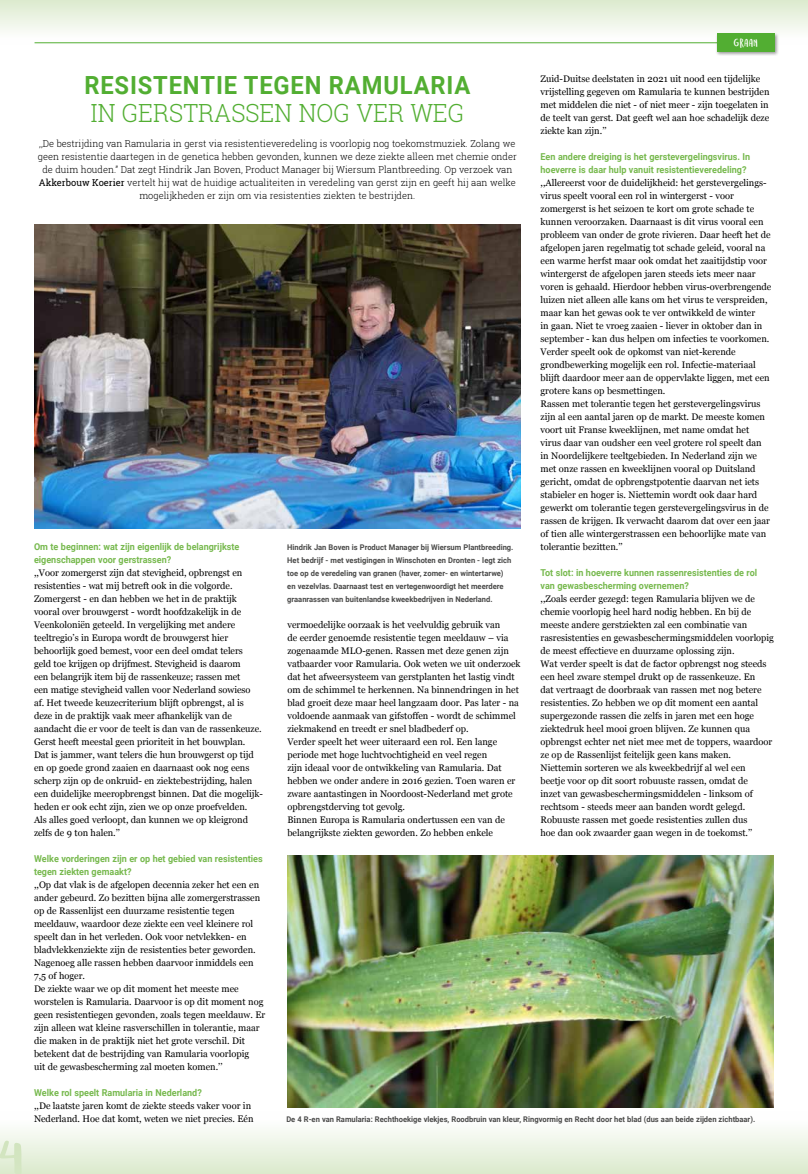
<style>
.page{position:relative;width:808px;height:1174px;background:#fff}
.page>*{position:absolute;margin:0;border:0;box-sizing:border-box;transform-origin:0 0}
.t1{font:700 25px "Roboto";letter-spacing:.035em;color:#52ae32;scale:.95 1}
.t2{font:300 25px "Roboto Slab";color:#52ae32;scale:.95 1}
.t3{font:9.5px/13px "Georgia";color:#000}
.t4{font:300 9.5px/13px "Roboto Slab";color:#000;text-align:center}
.t5{font:700 9.5px/13px "Roboto";color:#77b94e;scale:.95 1}
.t6{font:9px "Semringah";letter-spacing:.08em;color:#fff}
.t7{font:700 7.8px/13px "Roboto";color:#4a4a49}
.s1{font-weight:400}
</style>
<div class="page">
<svg style="left:0;top:0;width:808px;height:44px"></svg>
<hr style="left:35px;top:43px;width:739px;height:1px;background:#52ae32">
<div style="left:715px;top:32px;width:64px;height:24px;background:#000;opacity:.4"></div>
<div style="left:717px;top:34px;width:58px;height:18px;background:#52ae32"></div>
<div style="left:0;top:1110px;width:808px;height:64px;background:linear-gradient(to bottom,#fff,#dceace)"></div>
<img style="left:34px;top:225px;width:487px;height:303px">
<img style="left:287px;top:855px;width:487px;height:252px">
<p class="t6" style="left:734px;top:38px;width:25px">GRAAN</p>
<p class="t3" style="left:540px;top:72px;width:231px">Zuid-Duitse deelstaten in 2021 uit nood een tijdelijke vrijstelling gegeven om Ramularia te kunnen bestrijden met middelen die niet - of niet meer - zijn toegelaten in de teelt van gerst. Dat geeft wel aan hoe schadelijk deze ziekte kan zijn.’’</p>
<p class="t5" style="left:540px;top:150px;width:222px">Een andere dreiging is het gerstevergelingsvirus. In hoeverre is daar hulp vanuit resistentieveredeling?</p>
<p class="t3" style="left:540px;top:176px;width:232px">,,Allereerst voor de duidelijkheid: het gerstevergelings&shy;virus speelt vooral een rol in wintergerst - voor zomergerst is het seizoen te kort om grote schade te kunnen veroorzaken. Daarnaast is dit virus vooral een probleem van onder de grote rivieren. Daar heeft het de afgelopen jaren regelmatig tot schade geleid, vooral na een warme herfst maar ook omdat het zaaitijdstip voor wintergerst de afgelopen jaren steeds iets meer naar voren is gehaald. Hierdoor hebben virus-overbrengende luizen niet alleen alle kans om het virus te verspreiden, maar kan het gewas ook te ver ontwikkeld de winter<br>in gaan. Niet te vroeg zaaien - liever in oktober dan in september - kan dus helpen om infecties te voorkomen.<br>Verder speelt ook de opkomst van niet-kerende grondbewerking mogelijk een rol. Infectie-materiaal blijft daardoor meer aan de oppervlakte liggen, met een grotere kans op besmettingen.<br>Rassen met tolerantie tegen het gerstevergelingsvirus zijn al een aantal jaren op de markt. De meeste komen voort uit Franse kweeklijnen, met name omdat het virus daar van oudsher een veel grotere rol speelt dan in Noordelijkere teeltgebieden. In Nederland zijn we met onze rassen en kweeklijnen vooral op Duitsland gericht, omdat de opbrengstpotentie daarvan net iets stabieler en hoger is. Niettemin wordt ook daar hard gewerkt om tolerantie tegen gerstevergelingsvirus in de rassen de krijgen. Ik verwacht daarom dat over een jaar of tien alle wintergerstrassen een behoorlijke mate van tolerantie bezitten.’’</p>
<p class="t5" style="left:540px;top:566px;width:230px">Tot slot: in hoeverre kunnen rassenresistenties de rol van gewasbescherming overnemen?</p>
<p class="t3" style="left:540px;top:592px;width:235px">,,Zoals eerder gezegd: tegen Ramularia blijven we de chemie voorlopig heel hard nodig hebben. En bij de meeste andere gerstziekten zal een combinatie van rasresistenties en gewasbeschermingsmiddelen voorlopig de meest effectieve en duurzame oplossing zijn.<br>Wat verder speelt is dat de factor opbrengst nog steeds een heel zware stempel drukt op de rassenkeuze. En<br>dat vertraagt de doorbraak van rassen met nog betere resistenties. Zo hebben we op dit moment een aantal supergezonde rassen die zelfs in jaren met een hoge ziektedruk heel mooi groen blijven. Ze kunnen qua opbrengst echter net niet mee met de toppers, waardoor ze op de Rassenlijst feitelijk geen kans maken.<br>Niettemin sorteren we als kweekbedrijf al wel een<br>beetje voor op dit soort robuuste rassen, omdat de<br>inzet van gewasbeschermingsmiddelen - linksom of rechtsom - steeds meer aan banden wordt gelegd.<br>Robuuste rassen met goede resistenties zullen dus<br>hoe dan ook zwaarder gaan wegen in de toekomst.’’</p>
<h1 class="t1" style="left:84px;top:68px;width:408px">RESISTENTIE TEGEN RAMULARIA</h1>
<h1 class="t2" style="left:90px;top:96px;width:395px">IN GERSTRASSEN NOG VER WEG</h1>
<p class="t4" style="left:38px;top:137px;width:480px">,,De bestrijding van Ramularia in gerst via resistentieveredeling is voorlopig nog toekomstmuziek. Zolang we geen resistentie daartegen in de genetica hebben gevonden, kunnen we deze ziekte alleen met chemie onder de duim houden.’’ Dat zegt Hindrik Jan Boven, Product Manager bij Wiersum Plantbreeding. Op verzoek van <span class="s1">Akkerbouw Koerier</span> vertelt hij wat de huidige actualiteiten in veredeling van gerst zijn en geeft hij aan welke mogelijkheden er zijn om via resistenties ziekten te bestrijden.</p>
<p class="t5" style="left:34px;top:539px;width:218px">Om te beginnen: wat zijn eigenlijk de belangrijkste eigenschappen voor gerstrassen?</p>
<p class="t3" style="left:34px;top:565px;width:230px">,,Voor zomergerst zijn dat stevigheid, opbrengst en resistenties - wat mij betreft ook in die volgorde.<br>Zomergerst - en dan hebben we het in de praktijk vooral over brouwgerst - wordt hoofdzakelijk in de Veenkoloniën geteeld. In vergelijking met andere teeltregio’s in Europa wordt de brouwgerst hier behoorlijk goed bemest, voor een deel omdat telers<br>geld toe krijgen op drijfmest. Stevigheid is daarom<br>een belangrijk item bij de rassenkeuze; rassen met<br>een matige stevigheid vallen voor Nederland sowieso af. Het tweede keuzecriterium blijft opbrengst, al is deze in de praktijk vaak meer afhankelijk van de aandacht die er voor de teelt is dan van de rassenkeuze.<br>Gerst heeft meestal geen prioriteit in het bouwplan.<br>Dat is jammer, want telers die hun brouwgerst op tijd en op goede grond zaaien en daarnaast ook nog eens scherp zijn op de onkruid- en ziektebestrijding, halen een duidelijke meeropbrengst binnen. Dat die mogelijk&shy;heden er ook echt zijn, zien we op onze proefvelden.<br>Als alles goed verloopt, dan kunnen we op kleigrond zelfs de 9 ton halen.’’</p>
<p class="t5" style="left:34px;top:851px;width:242px">Welke vorderingen zijn er op het gebied van resistenties tegen ziekten gemaakt?</p>
<p class="t3" style="left:34px;top:877px;width:233px">,,Op dat vlak is de afgelopen decennia zeker het een en ander gebeurd. Zo bezitten bijna alle zomergerstrassen op de Rassenlijst een duurzame resistentie tegen meeldauw, waardoor deze ziekte een veel kleinere rol speelt dan in het verleden. Ook voor netvlekken- en bladvlekkenziekte zijn de resistenties beter geworden.<br>Nagenoeg alle rassen hebben daarvoor inmiddels een 7,5 of hoger.<br>De ziekte waar we op dit moment het meeste mee worstelen is Ramularia. Daarvoor is op dit moment nog geen resistentiegen gevonden, zoals tegen meeldauw. Er zijn alleen wat kleine rasverschillen in tolerantie, maar die maken in de praktijk niet het grote verschil. Dit betekent dat de bestrijding van Ramularia voorlopig<br>uit de gewasbescherming zal moeten komen.’’</p>
<p class="t5" style="left:34px;top:1085px;width:178px">Welke rol speelt Ramularia in Nederland?</p>
<p class="t3" style="left:34px;top:1098px;width:221px">,,De laatste jaren komt de ziekte steeds vaker voor in<br>Nederland. Hoe dat komt, weten we niet precies. Eén</p>
<p class="t7" style="left:287px;top:540px;width:228px">Hindrik Jan Boven is Product Manager bij Wiersum Plantbreeding.<br>Het bedrijf - met vestigingen in Winschoten en Dronten - legt zich toe op de veredeling van granen (haver, zomer- en wintertarwe) en vezelvlas. Daarnaast test en vertegenwoordigt het meerdere graanrassen van buitenlandse kweekbedrijven in Nederland.</p>
<p class="t3" style="left:287px;top:618px;width:235px">vermoedelijke oorzaak is het veelvuldig gebruik van<br>de eerder genoemde resistentie tegen meeldauw – via zogenaamde MLO-genen. Rassen met deze genen zijn vatbaarder voor Ramularia. Ook weten we uit onderzoek dat het afweersysteem van gerstplanten het lastig vindt om de schimmel te herkennen. Na binnendringen in het blad groeit deze maar heel langzaam door. Pas later - na voldoende aanmaak van gifstoffen - wordt de schimmel ziekmakend en treedt er snel bladbederf op.<br>Verder speelt het weer uiteraard een rol. Een lange periode met hoge luchtvochtigheid en veel regen<br>zijn ideaal voor de ontwikkeling van Ramularia. Dat hebben we onder andere in 2016 gezien. Toen waren er zware aantastingen in Noordoost-Nederland met grote opbrengstderving tot gevolg.<br>Binnen Europa is Ramularia ondertussen een van de belangrijkste ziekten geworden. Zo hebben enkele</p>
<p class="t7" style="left:286px;top:1112px;width:470px">De 4 R-en van Ramularia: Rechthoekige vlekjes, Roodbruin van kleur, Ringvormig en Recht door het blad (dus aan beide zijden zichtbaar).</p>
</div>
